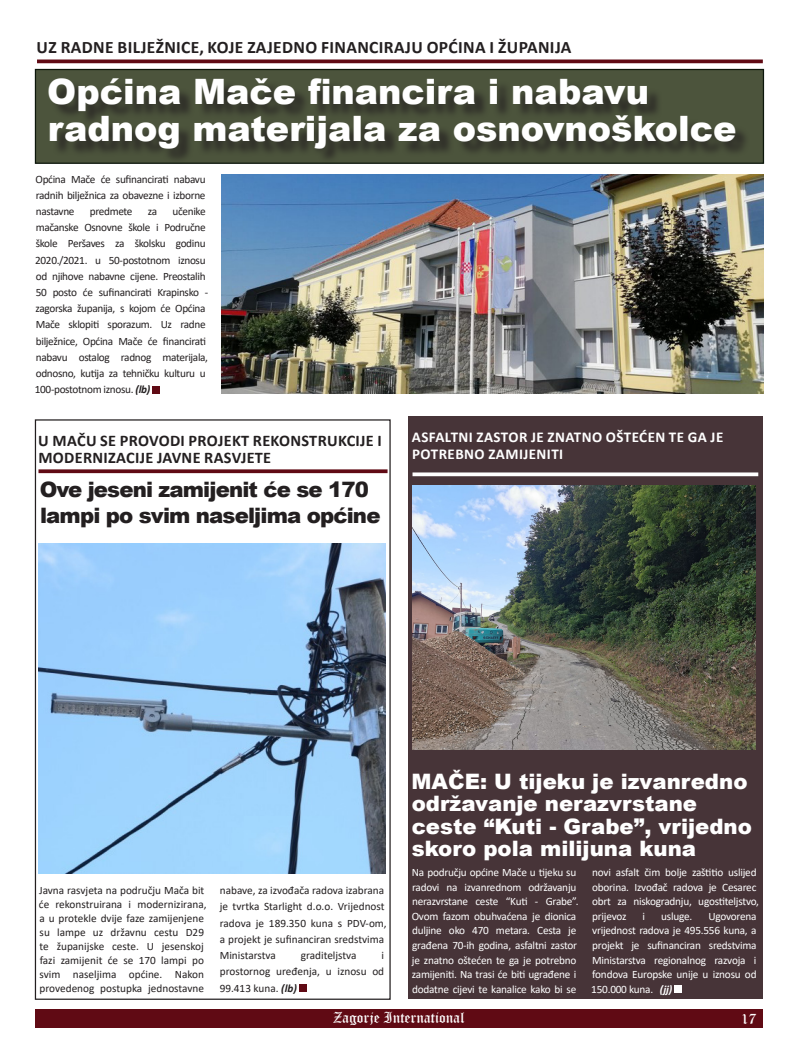
<style>
.page{position:relative;width:798px;height:1063px;background:#fff}
.page>*{position:absolute;margin:0;border:0;box-sizing:border-box;transform-origin:0 0}
.t1{font:900 35px/37.5px "Arial";color:#fff}
.t2{font:900 21.25px/22.5px "Arial";color:#fff}
.t3{font:900 21.25px/26.2px "Arial";letter-spacing:-.04em;color:#231f20}
.t4{font:700 17.5px "Calibri";letter-spacing:.02em;color:#231f20}
.t5{font:700 16.25px/16.2px "Calibri";letter-spacing:.02em;color:#231f20}
.t6{font:700 15px/16.2px "Calibri";letter-spacing:.03em;color:#fff}
.t7{font:15px "Old English Text";color:#fff}
.t8{font:11.25px/14.6px "Calibri";letter-spacing:-.02em;color:#fff}
.t9{font:11.25px/16.2px "Calibri";letter-spacing:-.02em;color:#231f20;text-align:justify}
.t10{font:11.25px/14px "Calibri";color:#231f20}
.s1{font-weight:700;font-style:italic}
</style>
<div class="page">
<div style="left:35px;top:1009px;width:727px;height:19px;background:#600a14"></div>
<div style="left:35px;top:69px;width:728px;height:95px;background:#4c543c;border:1px solid #0c160b"></div>
<hr style="left:37px;top:60px;width:725px;height:3px;background:#600a14">
<div style="left:51px;top:80px;width:699px;height:84px;background:#231f20;opacity:.75"></div>
<div style="left:152px;top:386px;width:7px;height:7px;background:#600a14"></div>
<div style="left:407px;top:416px;width:355px;height:583px;background:#473438"></div>
<div style="left:299px;top:985px;width:7px;height:7px;background:#600a14"></div>
<div style="left:674px;top:986px;width:7px;height:7px;background:#fff"></div>
<svg style="left:38px;top:469px;width:349px;height:4px"></svg>
<svg style="left:412px;top:472px;width:346px;height:4px"></svg>
<img style="left:38px;top:544px;width:348px;height:329px">
<img style="left:221px;top:174px;width:542px;height:219px">
<img style="left:412px;top:485px;width:343px;height:264px">
<p class="t4" style="left:37px;top:35px;width:536px">UZ RADNE BILJEŽNICE, KOJE ZAJEDNO FINANCIRAJU OPĆINA I ŽUPANIJA</p>
<p class="t1" style="left:47px;top:71px;width:690px">Općina Mače financira i nabavu radnog materijala za osnovnoškolce</p>
<p class="t9" style="left:36px;top:171px;width:171px">Općina Mače će sufinancirati nabavu radnih bilježnica za obavezne i izborne nastavne</p>
<p class="t9" style="left:35px;top:203px;width:175px;text-align:left;text-indent:137px">učenike mačanske Osnovne škole i Područne škole Peršaves za školsku godinu 2020./2021. u 50-postotnom iznosu od njihove nabavne cijene. Preostalih 50 posto će sufinancirati Krapinsko - zagorska županija, s kojom će Općina Mače sklopiti sporazum. Uz radne bilježnice, Općina Mače će financirati nabavu ostalog radnog materijala, odnosno, kutija za tehničku kulturu u 100-postotnom iznosu. <span class="s1">(lb)</span></p>
<p class="t9" style="left:90px;top:203px;width:44px">predmete</p>
<p class="t9" style="left:148px;top:203px;width:11px">za</p>
<p class="t5" style="left:38px;top:433px;width:345px">U MAČU SE PROVODI PROJEKT REKONSTRUKCIJE I<br>MODERNIZACIJE JAVNE RASVJETE</p>
<p class="t6" style="left:412px;top:429px;width:313px">ASFALTNI ZASTOR JE ZNATNO OŠTEĆEN TE GA JE<br>POTREBNO ZAMIJENITI</p>
<p class="t3" style="left:40px;top:476px;width:342px">Ove jeseni zamijenit će se 170 lampi po svim naseljima općine</p>
<p class="t10" style="left:39px;top:883px;width:169px">Javna rasvjeta na području Mača bit će rekonstruirana i modernizirana, a u protekle dvije faze zamijenjene su lampe uz državnu cestu D29 te županijske ceste. U jesenskoj fazi zamijenit će se 170 lampi po svim naseljima općine. Nakon provedenog postupka jednostavne</p>
<p class="t10" style="left:220px;top:882px;width:168px;line-height:16.2px">nabave, za izvođača radova izabrana je tvrtka Starlight d.o.o. Vrijednost radova je 189.350 kuna s PDV-om, a projekt je sufinanciran sredstvima<br>Ministarstva</p>
<p class="t10" style="left:301px;top:948px;width:57px">graditeljstva</p>
<p class="t9" style="left:219px;top:947px;width:166px;text-indent:162px">i prostornog uređenja, u iznosu od 99.413 kuna. <span class="s1">(lb)</span></p>
<p class="t2" style="left:411px;top:769px;width:342px">MAČE: U tijeku je izvanredno održavanje nerazvrstane ceste “Kuti - Grabe”, vrijedno skoro pola milijuna kuna</p>
<p class="t8" style="left:411px;top:865px;width:168px">Na području općine Mače u tijeku su radovi na izvanrednom održavanju nerazvrstane ceste “Kuti - Grabe”.<br>Ovom fazom obuhvaćena je dionica duljine oko 470 metara. Cesta je građena 70-ih godina, asfaltni zastor je znatno oštećen te ga je potrebno zamijeniti. Na trasi će biti ugrađene i dodatne cijevi te kanalice kako bi se</p>
<p class="t8" style="left:592px;top:865px;width:168px">novi asfalt čim bolje zaštitio uslijed oborina. Izvođač radova je Cesarec obrt za niskogradnju, ugostiteljstvo, prijevoz</p>
<p class="t8" style="left:642px;top:908px;width:4px">i</p>
<p class="t8" style="left:661px;top:908px;width:33px">usluge.</p>
<p class="t8" style="left:591px;top:908px;width:167px;text-align:justify;text-indent:117px">Ugovorena vrijednost radova je 495.556 kuna, a projekt je sufinanciran sredstvima Ministarstva regionalnog razvoja i fondova Europske unije u iznosu od 150.000 kuna. <span class="s1">(jj)</span></p>
<h3 class="t7" style="left:333px;top:1008px;width:133px">Zagorje International</h3>
<h3 class="t7" style="left:740px;top:1009px;width:17px">17</h3>
</div>
